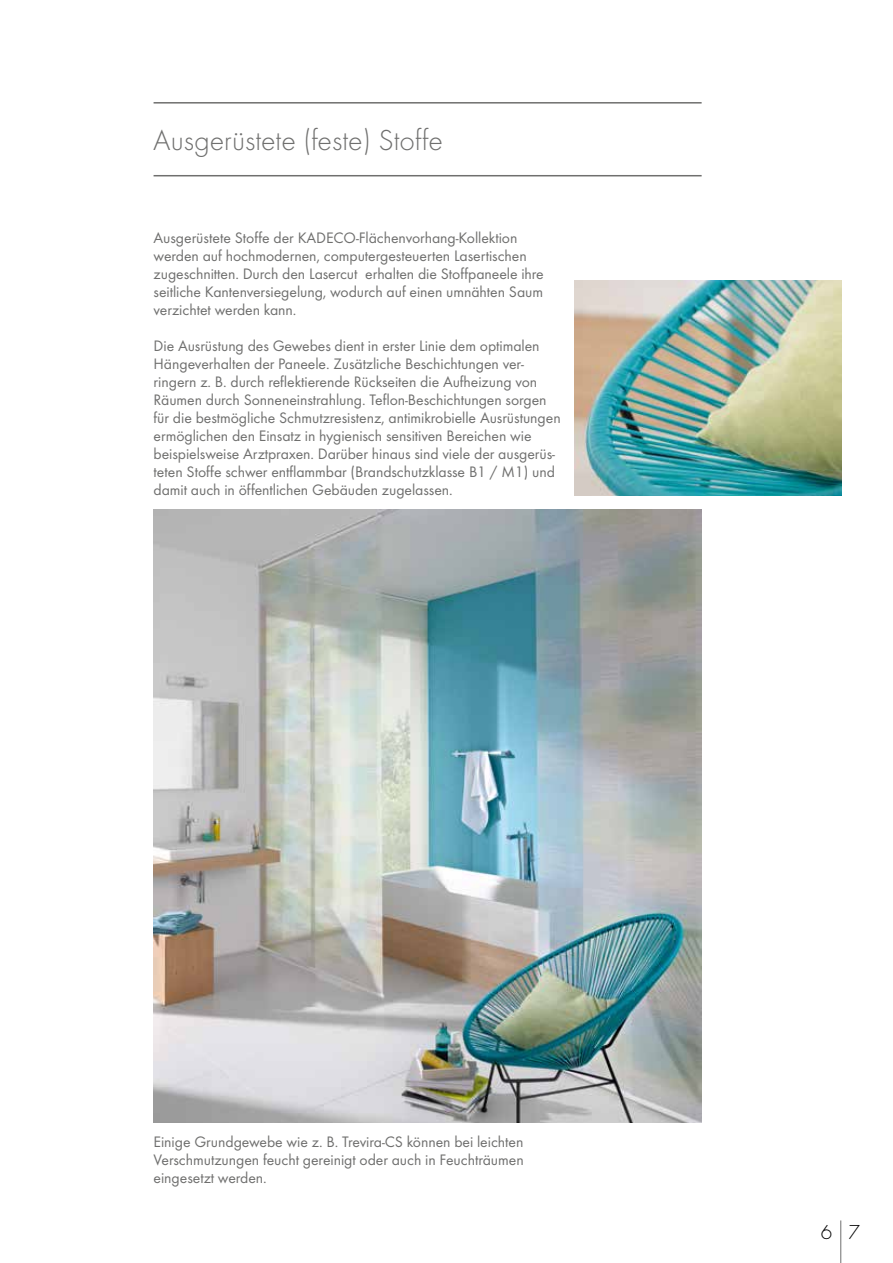
<style>
.page{position:relative;width:893px;height:1263px;background:#fff}
.page>*{position:absolute;margin:0;border:0;box-sizing:border-box;transform-origin:0 0}
.t1{font:300 30px "Futura T";color:#6f6f6e}
.t2{font:300 21px "Futura T";color:#000}
.t3{font:15.75px/18px "Futura T";letter-spacing:-.005em;color:#6f6f6e}
</style>
<div class="page">
<img style="left:153px;top:509px;width:549px;height:614px">
<hr style="left:154px;top:102px;width:548px;height:2px;background:#6f6f6e">
<hr style="left:154px;top:175px;width:548px;height:1px;background:#6f6f6e">
<img style="left:574px;top:281px;width:268px;height:214px">
<hr style="left:840px;top:1220px;width:1px;height:43px;background:#6f6f6e">
<h1 class="t1" style="left:153px;top:122px;width:291px">Ausgerüstete (feste) Stoffe</h1>
<p class="t3" style="left:154px;top:229px;width:392px">Ausgerüstete Stoffe der KADECO-Flächenvorhang-Kollektion werden auf hochmodernen, computergesteuerten Lasertischen zugeschnitten. Durch den Lasercut erhalten die Stoffpaneele ihre seitliche Kantenversiegelung, wodurch auf einen umnähten Saum verzichtet werden kann.</p>
<p class="t3" style="left:154px;top:337px;width:409px">Die Ausrüstung des Gewebes dient in erster Linie dem optimalen Hängeverhalten der Paneele. Zusätzliche Beschichtungen ver&shy;ringern z. B. durch reflektierende Rückseiten die Aufheizung von Räumen durch Sonneneinstrahlung. Teflon-Beschichtungen sorgen für die bestmögliche Schmutzresistenz, antimikrobielle Ausrüstungen ermöglichen den Einsatz in hygienisch sensitiven Bereichen wie beispielsweise Arztpraxen. Darüber hinaus sind viele der ausgerüs&shy;teten Stoffe schwer entflammbar (Brandschutzklasse B1 / M1) und damit auch in öffentlichen Gebäuden zugelassen.</p>
<p class="t3" style="left:154px;top:1133px;width:372px;text-align:justify">Einige Grundgewebe wie z. B. Trevira-CS können bei leichten Verschmutzungen feucht gereinigt oder auch in Feuchträumen eingesetzt werden.</p>
<h2 class="t2" style="left:821px;top:1220px;width:41px">6 7</h2>
</div>
